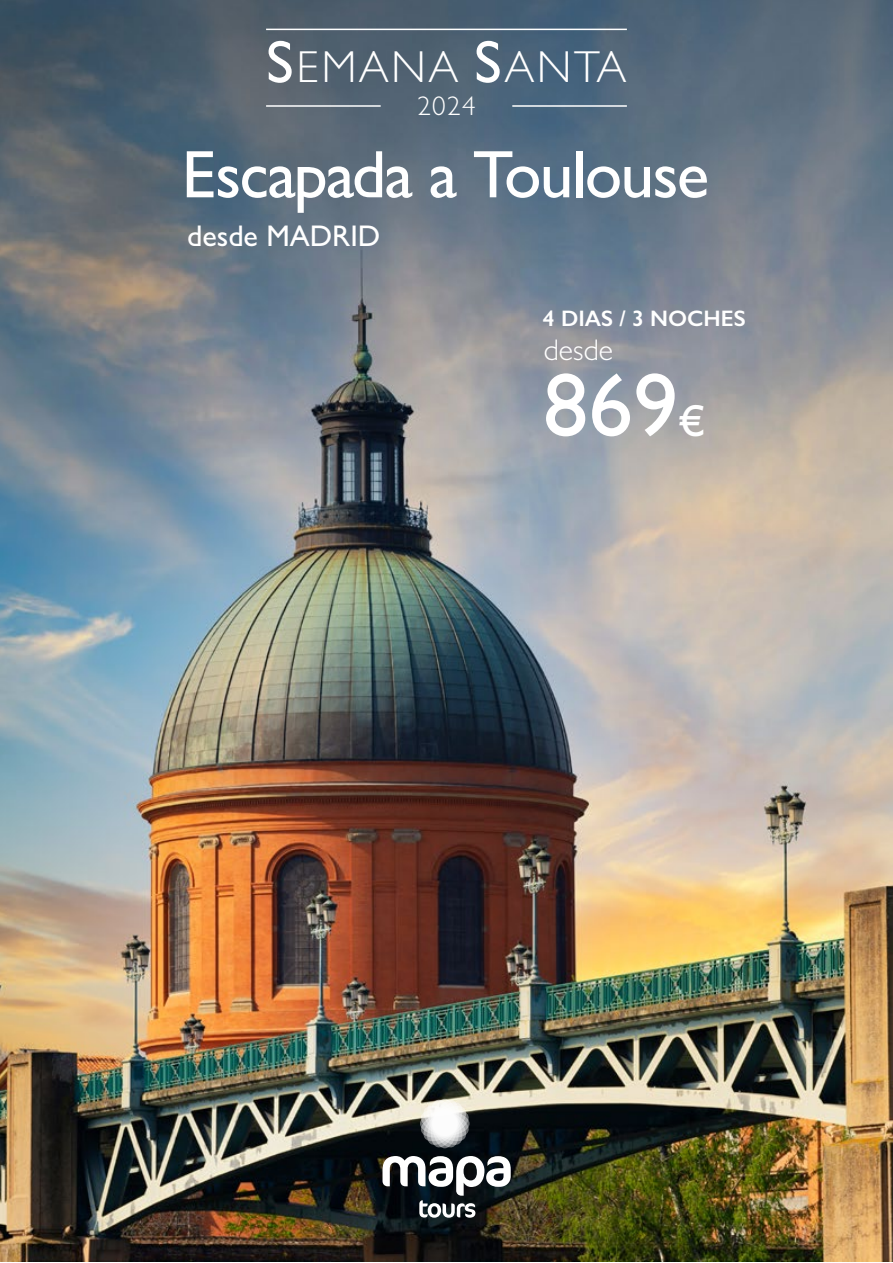
<style>
.page{position:relative;width:893px;height:1263px;background:#fff}
.page>*{position:absolute;margin:0;border:0;box-sizing:border-box;transform-origin:0 0}
.t1{font:500 90px "Gill Sans";color:#fff}
.t2{font:500 67.5px "Gill Sans";letter-spacing:-.025em;color:#fff}
.t3{font:300 45px "Gill Sans";letter-spacing:.05em;color:#fff}
.t4{font:500 30px "Gill Sans";color:#fff}
.t5{font:300 30px "Gill Sans";color:#fff}
.t6{font:300 27px "Gill Sans";color:#fff}
.t7{font:600 22.5px "Gill Sans";color:#fff}
.s1{font-weight:500;font-size:60px}
.s2{font-size:45px}
</style>
<div class="page">
<img style="left:0;top:0;width:893px;height:1262px">
<svg style="left:421px;top:1100px;width:48px;height:47px"></svg>
<svg style="left:382px;top:1156px;width:129px;height:62px"></svg>
<hr style="left:266px;top:105px;width:115px;height:2px;background:#fff">
<hr style="left:512px;top:105px;width:115px;height:2px;background:#fff">
<hr style="left:266px;top:29px;width:361px;height:1px;background:#fff">
<p class="t3" style="left:266px;top:40px;width:362px"><span class="s1">S</span>EMANA <span class="s1">S</span>ANTA</p>
<p class="t6" style="left:417px;top:90px;width:60px">2024</p>
<p class="t2" style="left:182px;top:134px;width:529px">Escapada a Toulouse</p>
<p class="t4" style="left:187px;top:218px;width:195px">desde MADRID</p>
<p class="t7" style="left:543px;top:305px;width:204px">4 DIAS / 3 NOCHES</p>
<p class="t5" style="left:544px;top:332px;width:71px">desde</p>
<h1 class="t1" style="left:543px;top:352px;width:164px">869<span class="s2">€</span></h1>
</div>
